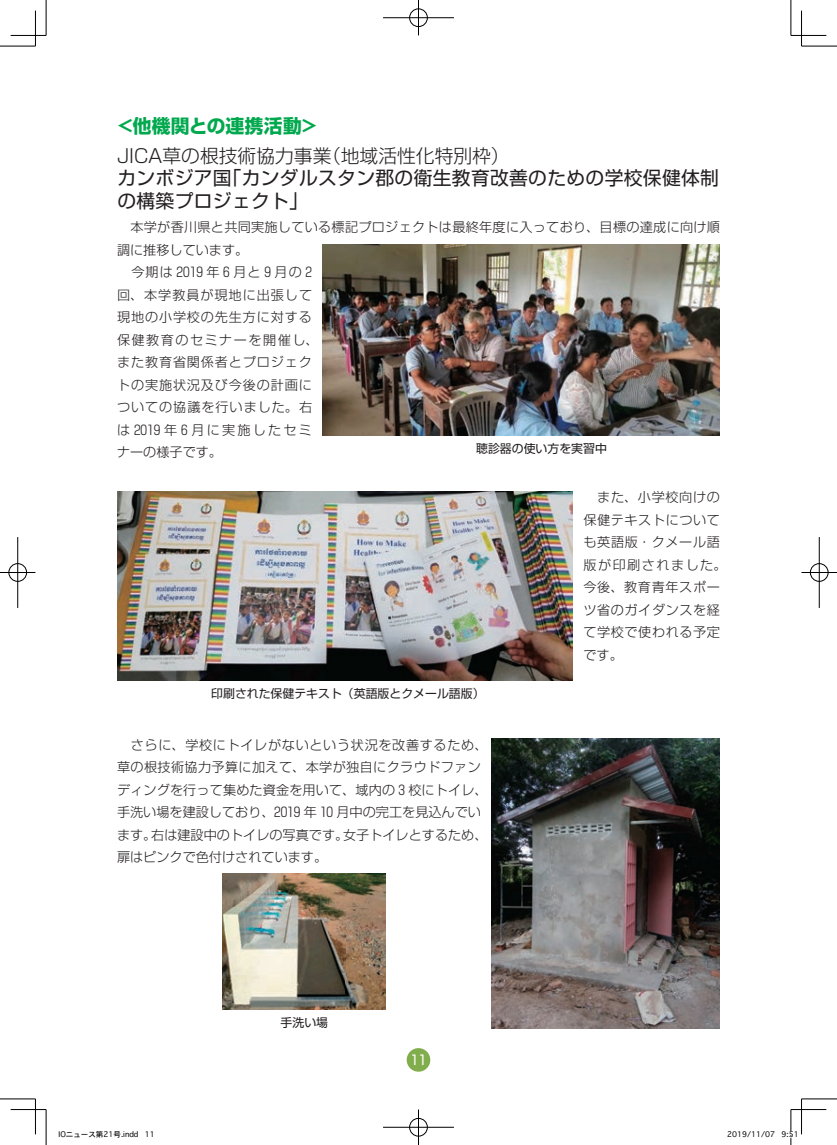
<style>
.page{position:relative;width:837px;height:1145px;background:#fff}
.page>*{position:absolute;margin:0;border:0;box-sizing:border-box;transform-origin:0 0}
.t1{font:18.75px/22.5px "Shin Go Pro";letter-spacing:.02em;color:#231f20}
.t2{font:300 18.75px "Shin Go Pro";color:#231f20}
.t3{font:700 18.75px "Shin Go Pro";letter-spacing:.015em;color:#00a84e}
.t4{font:13.25px "Shin Go Pro";color:#fff}
.t5{font:300 13.12px/22.5px "Shin Go Pro";letter-spacing:.065em;color:#231f20}
.t6{font:300 13.12px/22.5px "Shin Go Pro";letter-spacing:.01em;color:#231f20}
.t7{font:300 13.12px/22.5px "Shin Go Pro";letter-spacing:.045em;color:#231f20}
.t8{font:11.88px "Shin Go Pro";color:#231f20}
.t9{font:7.5px "Osaka";color:#000}
</style>
<div class="page">
<img style="left:491px;top:738px;width:228px;height:290px">
<img style="left:117px;top:491px;width:455px;height:190px">
<img style="left:322px;top:244px;width:397px;height:192px">
<img style="left:223px;top:874px;width:162px;height:135px">
<div style="left:406px;top:1048px;width:24px;height:23px;background:#82ad4d;border-radius:50%"></div>
<hr style="left:0;top:46px;width:35px;height:1px;background:#000">
<hr style="left:801px;top:46px;width:35px;height:1px;background:#000">
<hr style="left:0;top:1098px;width:35px;height:1px;background:#000">
<hr style="left:801px;top:1098px;width:35px;height:1px;background:#000">
<hr style="left:46px;top:0;width:1px;height:35px;background:#000">
<hr style="left:46px;top:1109px;width:1px;height:35px;background:#000">
<hr style="left:790px;top:0;width:1px;height:35px;background:#000">
<hr style="left:790px;top:1109px;width:1px;height:35px;background:#000">
<hr style="left:11px;top:35px;width:35px;height:1px;background:#000">
<hr style="left:790px;top:35px;width:36px;height:1px;background:#000">
<hr style="left:11px;top:1109px;width:35px;height:1px;background:#000">
<hr style="left:790px;top:1109px;width:36px;height:1px;background:#000">
<hr style="left:35px;top:11px;width:1px;height:35px;background:#000">
<hr style="left:35px;top:1098px;width:1px;height:36px;background:#000">
<hr style="left:801px;top:11px;width:1px;height:35px;background:#000">
<hr style="left:801px;top:1098px;width:1px;height:36px;background:#000">
<div style="left:408px;top:8px;width:20px;height:19px;border:2px solid #fff;border-radius:50%"></div>
<hr style="left:383px;top:17px;width:71px;height:2px;background:#fff">
<hr style="left:417px;top:0;width:2px;height:35px;background:#fff">
<div style="left:409px;top:9px;width:18px;height:18px;border:1px solid #000;border-radius:50%"></div>
<hr style="left:383px;top:18px;width:71px;height:1px;background:#000">
<hr style="left:418px;top:0;width:1px;height:35px;background:#000">
<div style="left:408px;top:1117px;width:20px;height:20px;border:2px solid #fff;border-radius:50%"></div>
<hr style="left:383px;top:1126px;width:71px;height:2px;background:#fff">
<hr style="left:417px;top:1109px;width:2px;height:35px;background:#fff">
<div style="left:409px;top:1118px;width:18px;height:18px;border:1px solid #000;border-radius:50%"></div>
<hr style="left:383px;top:1127px;width:71px;height:1px;background:#000">
<hr style="left:418px;top:1109px;width:1px;height:35px;background:#000">
<div style="left:8px;top:562px;width:19px;height:20px;border:2px solid #fff;border-radius:50%"></div>
<hr style="left:0;top:571px;width:35px;height:2px;background:#fff">
<hr style="left:17px;top:537px;width:2px;height:71px;background:#fff">
<div style="left:9px;top:563px;width:18px;height:18px;border:1px solid #000;border-radius:50%"></div>
<hr style="left:0;top:572px;width:35px;height:1px;background:#000">
<hr style="left:18px;top:537px;width:1px;height:71px;background:#000">
<div style="left:809px;top:562px;width:19px;height:20px;border:2px solid #fff;border-radius:50%"></div>
<hr style="left:801px;top:571px;width:35px;height:2px;background:#fff">
<div style="left:809px;top:563px;width:19px;height:18px;border:1px solid #000;border-radius:50%"></div>
<hr style="left:801px;top:572px;width:35px;height:1px;background:#000">
<hr style="left:818px;top:537px;width:1px;height:71px;background:#000">
<h1 class="t3" style="left:117px;top:111px;width:201px">&lt;他機関との連携活動&gt;</h1>
<h1 class="t2" style="left:117px;top:140px;width:394px">JICA草の根技術協力事業（地域活性化特別枠）</h1>
<h1 class="t1" style="left:117px;top:165px;width:603px">カンボジア国「カンダルスタン郡の衛生教育改善のための学校保健体制の構築プロジェクト」</h1>
<p class="t5" style="left:117px;top:214px;width:604px">　本学が香川県と共同実施している標記プロジェクトは最終年度に入っており、目標の達成に向け順調に推移しています。<br>　今期は 2019 年 6 月と 9 月の 2<br>回、本学教員が現地に出張して<br>現地の小学校の先生方に対する<br>保健教育のセミナーを開催し、<br>また教育省関係者とプロジェク<br>トの実施状況及び今後の計画に<br>ついての協議を行いました。右<br>は 2019 年 6 月に実施したセミ<br>ナーの様子です。</p>
<p class="t7" style="left:583px;top:484px;width:144px">　また、小学校向けの保健テキストについても英語版・クメール語版が印刷されました。今後、教育青年スポーツ省のガイダンスを経て学校で使われる予定です。</p>
<p class="t8" style="left:476px;top:439px;width:132px">聴診器の使い方を実習中</p>
<p class="t8" style="left:211px;top:684px;width:275px">印刷された保健テキスト（英語版とクメール語版）</p>
<p class="t6" style="left:117px;top:732px;width:372px">　さらに、学校にトイレがないという状況を改善するため、草の根技術協力予算に加えて、本学が独自にクラウドファンディングを行って集めた資金を用いて、域内の 3 校にトイレ、手洗い場を建設しており、2019 年 10 月中の完工を見込んでいます。右は建設中のトイレの写真です。女子トイレとするため、扉はピンクで色付けされています。</p>
<p class="t8" style="left:280px;top:1012px;width:49px">手洗い場</p>
<p class="t4" style="left:409px;top:1049px;width:20px">11</p>
<p class="t9" style="left:59px;top:1129px;width:98px">IOニュース第21号.indd 11</p>
<p class="t9" style="left:726px;top:1129px;width:73px">2019/11/07 9:51</p>
</div>
